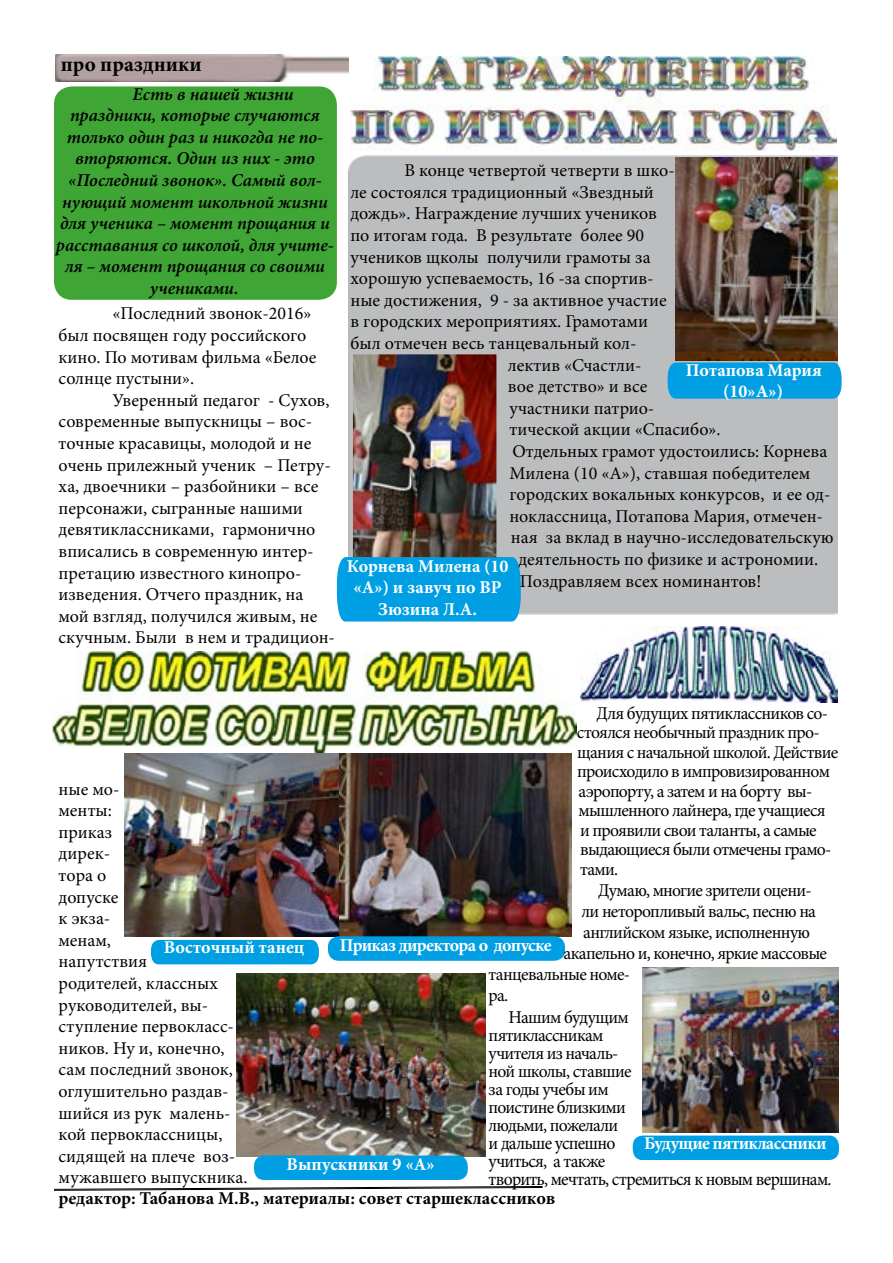
<style>
.page{position:relative;width:893px;height:1263px;background:#fff}
.page>*{position:absolute;margin:0;border:0;box-sizing:border-box;transform-origin:0 0}
.t1{font:700 21px "Minion Pro";color:#000}
.t2{font:18.6px/18px "Minion Pro";letter-spacing:-.04em;color:#000;scale:.95 1}
.t3{font:18px/21.6px "Minion Pro";letter-spacing:-.005em;color:#000}
.t4{font:18px/19.5px "Minion Pro";letter-spacing:-.04em;color:#000}
.t5{font:italic 600 18px "Minion Pro";letter-spacing:-.005em;color:#000}
.t6{font:700 18px/21.6px "Minion Pro";letter-spacing:-.005em;color:#fff;text-align:center}
.t7{font:700 18px "Minion Pro";color:#000}
.t8{font:700 18px "Minion Pro";letter-spacing:-.04em;color:#fff}
.s1{font-size:18px}
.s2{font-size:18.3px}
</style>
<div class="page">
<div style="left:349px;top:156px;width:488px;height:459px;background:#bcbdbf"></div>
<svg style="left:54px;top:1186px;width:489px;height:5px"></svg>
<div style="left:337px;top:557px;width:184px;height:64px;background:#009fe3"></div>
<svg style="left:668px;top:362px;width:174px;height:37px;background:#08a0e2"></svg>
<img style="left:55px;top:54px;width:294px;height:27px">
<img style="left:676px;top:157px;width:161px;height:203px">
<img style="left:353px;top:354px;width:143px;height:203px">
<div style="left:54px;top:86px;width:283px;height:214px;background:#3fa535;border-radius:18px"></div>
<img style="left:52px;top:652px;width:525px;height:101px">
<img style="left:350px;top:57px;width:487px;height:93px">
<img style="left:125px;top:753px;width:215px;height:183px">
<img style="left:237px;top:974px;width:248px;height:183px">
<img style="left:340px;top:753px;width:231px;height:183px">
<div style="left:151px;top:940px;width:168px;height:24px;background:#009fe3"></div>
<div style="left:328px;top:936px;width:237px;height:25px;background:#009fe3;border-radius:11px"></div>
<div style="left:254px;top:1155px;width:214px;height:25px;background:#009fe3;border-radius:10px"></div>
<img style="left:580px;top:627px;width:257px;height:75px">
<img style="left:642px;top:968px;width:196px;height:164px">
<div style="left:633px;top:1135px;width:206px;height:25px;background:#009fe3;border-radius:10px"></div>
<p class="t1" style="left:61px;top:50px;width:143px">про праздники</p>
<p class="t5" style="left:132px;top:81px;width:163px">Есть в нашей жизни</p>
<p class="t5" style="left:70px;top:103px;width:251px">праздники, которые случаются</p>
<p class="t5" style="left:67px;top:124px;width:258px">только один раз и никогда не по-</p>
<p class="t5" style="left:75px;top:146px;width:241px">вторяются. Один из них - это</p>
<p class="t5" style="left:68px;top:168px;width:255px">«Последний звонок». Самый вол-</p>
<p class="t5" style="left:62px;top:189px;width:267px">нующий момент школьной жизни</p>
<p class="t5" style="left:60px;top:211px;width:271px">для ученика – момент прощания и</p>
<p class="t5" style="left:56px;top:232px;width:280px">расставания со школой, для учите-</p>
<p class="t5" style="left:65px;top:254px;width:261px">ля – момент прощания со своими</p>
<p class="t5" style="left:150px;top:276px;width:90px">учениками.</p>
<p class="t3" style="left:59px;top:303px;width:259px;text-indent:54px">«Последний звонок-2016» был посвящен году российского кино. По мотивам фильма «Белое солнце пустыни».</p>
<p class="t3" style="left:59px;top:389px;width:278px;text-indent:54px">Уверенный педагог - Сухов, современные выпускницы – вос&shy;точные красавицы, молодой и не очень прилежный ученик – Петру&shy;ха, двоечники – разбойники – все персонажи, сыгранные нашими девятиклассниками, гармонично вписались в современную интер&shy;претацию известного кинопро&shy;изведения. Отчего праздник, на мой взгляд, получился живым, не скучным. Были в нем и традицион-</p>
<p class="t3" style="left:404px;top:160px;width:272px">В конце четвертой четверти в шко-</p>
<p class="t3" style="left:350px;top:181px;width:305px">ле состоялся традиционный «Звездный</p>
<p class="t3" style="left:350px;top:203px;width:308px">дождь». Награждение лучших учеников</p>
<p class="t3" style="left:350px;top:224px;width:295px">по итогам года. В результате более 90</p>
<p class="t3" style="left:350px;top:246px;width:302px">учеников щколы получили грамоты за</p>
<p class="t3" style="left:350px;top:268px;width:305px">хорошую успеваемость, 16 -за спортив-</p>
<p class="t3" style="left:350px;top:289px;width:318px">ные достижения, 9 - за активное участие</p>
<p class="t3" style="left:350px;top:311px;width:299px">в городских мероприятиях. Грамотами</p>
<p class="t3" style="left:350px;top:332px;width:287px">был отмечен весь танцевальный кол-</p>
<p class="t3" style="left:508px;top:354px;width:135px">лектив «Счастли-</p>
<p class="t3" style="left:508px;top:376px;width:141px">вое детство» и все</p>
<p class="t3" style="left:509px;top:397px;width:146px">участники патрио-</p>
<p class="t3" style="left:509px;top:419px;width:213px">тической акции «Спасибо».</p>
<p class="t3" style="left:512px;top:440px;width:316px">Отдельных грамот удостоились: Корнева</p>
<p class="t3" style="left:509px;top:462px;width:302px">Милена (10 «А»), ставшая победителем</p>
<p class="t3" style="left:509px;top:484px;width:322px">городских вокальных конкурсов, и ее од-</p>
<p class="t3" style="left:509px;top:505px;width:315px">ноклассница, Потапова Мария, отмечен-</p>
<p class="t3" style="left:511px;top:527px;width:324px">ная за вклад в научно-исследовательскую</p>
<p class="t3" style="left:518px;top:548px;width:301px">деятельность по физике и астрономии.</p>
<p class="t3" style="left:520px;top:570px;width:243px">Поздравляем всех номинантов!</p>
<p class="t6" style="left:686px;top:359px;width:137px">Потапова Мария (10»А»)</p>
<p class="t6" style="left:347px;top:555px;width:163px">Корнева Милена (10 «А») и завуч по ВР<br>Зюзина Л.А.</p>
<p class="t4" style="left:577px;top:703px;width:263px;text-indent:20px">Для будущих пятиклассников со&shy;стоялся необычный праздник про&shy;щания с начальной школой. Действие происходило в импровизированном аэропорту, а затем и на борту вы&shy;мышленного лайнера, где учащиеся и проявили свои таланты, а самые выдающиеся были отмечены грамо&shy;тами.</p>
<p class="t4" style="left:598px;top:881px;width:215px">Думаю, многие зрители оцени-</p>
<p class="t4" style="left:582px;top:902px;width:236px">ли неторопливый вальс, песню на</p>
<p class="t4" style="left:583px;top:923px;width:228px">английском языке, исполненную</p>
<p class="t4" style="left:564px;top:944px;width:265px">акапельно и, конечно, яркие массовые</p>
<p class="t4" style="left:489px;top:965px;width:143px">танцевальные номе-</p>
<p class="t3" style="left:489px;top:985px;width:21px">ра.</p>
<p class="t4" style="left:508px;top:1007px;width:122px">Нашим будущим</p>
<p class="t4" style="left:489px;top:1026px;width:144px;line-height:18px">пятиклассникам учителя из началь&shy;ной школы, ставшие за годы учебы им поистине близкими людьми, пожелали</p>
<p class="t2" style="left:489px;top:1134px;width:362px"><span class="s1">и</span> дальше успешно<br>учиться, а также<br>творить, мечтать, стремиться к новым верши<span class="s2">нам.</span></p>
<p class="t3" style="left:59px;top:778px;width:191px">ные мо-<br>менты:<br>приказ<br>дирек-<br>тора о<br>допуске<br>к экза-<br>менам,<br>напутствия<br>родителей, классных руководителей, вы&shy;ступление первокласс&shy;ников. Ну и, конечно, сам последний звонок, оглушительно раздав&shy;шийся из рук малень&shy;кой первоклассницы, сидящей на плече воз&shy;мужавшего выпускника.</p>
<p class="t6" style="left:164px;top:936px;width:142px">Восточный танец</p>
<p class="t8" style="left:340px;top:932px;width:213px">Приказ директора о допуске</p>
<p class="t8" style="left:644px;top:1130px;width:184px">Будущие пятиклассники</p>
<p class="t6" style="left:287px;top:1153px;width:150px">Выпускники 9 «А»</p>
<p class="t7" style="left:58px;top:1185px;width:498px">редактор: Табанова М.В., материалы: совет старшеклассников</p>
</div>
